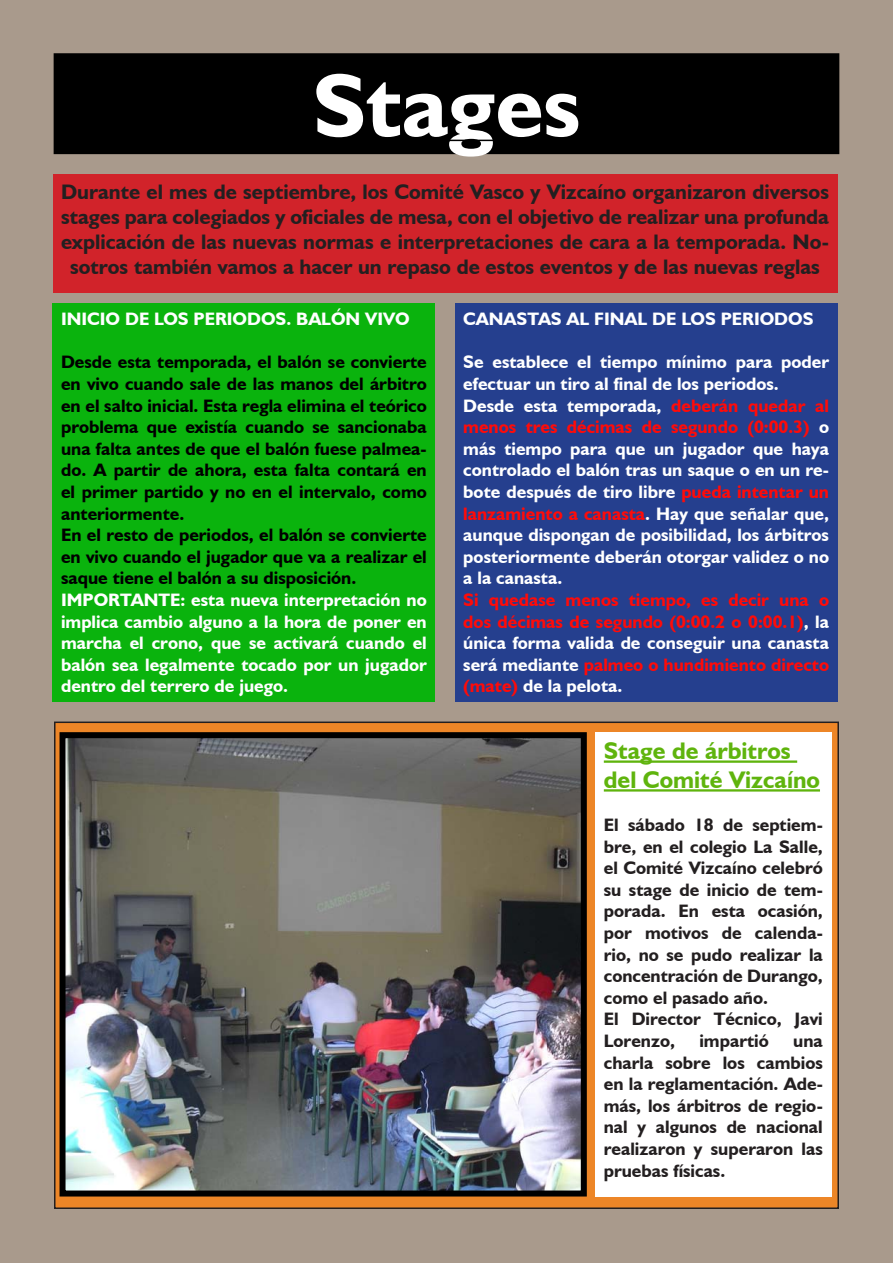
<style>
.page{position:relative;width:893px;height:1263px;background:#a99a8c}
.page>*{position:absolute;margin:0;border:0;box-sizing:border-box;transform-origin:0 0}
.t1{font:700 90px "Humanist 521 BT";color:#fff}
.t2{font:700 24px/28.8px "Humanist 521 BT";color:#5fb40d}
.t3{font:700 21px/25.2px "Humanist 521 BT";color:#231f20;text-align:center}
.t4{font:700 18px/21.6px "Humanist 521 BT";color:#fff;text-align:justify}
.t5{font:700 18px/21.6px "Humanist 521 BT";color:#000;text-align:justify}
.t6{font:700 18px/21.6px "Humanist 521 BT";color:#231f20;text-align:justify}
.t7{font:700 18px/21.6px "Humanist 521 BT";color:#ff0b09;text-align:justify}
.s1{color:#ff0b09}
.s2{color:#fff}
</style>
<div class="page">
<div style="left:54px;top:53px;width:785px;height:101px;background:#000;border:2px solid #000"></div>
<div style="left:53px;top:174px;width:784px;height:118px;background:#d1232a"></div>
<div style="left:55px;top:722px;width:783px;height:486px;background:#ed8627"></div>
<img style="left:67px;top:739px;width:513px;height:450px">
<div style="left:60px;top:732px;width:527px;height:464px;border:6px solid #000"></div>
<div style="left:595px;top:732px;width:236px;height:464px;background:#fff"></div>
<hr style="left:604px;top:760px;width:193px;height:3px;background:#5fb40d">
<hr style="left:604px;top:789px;width:216px;height:2px;background:#5fb40d">
<div style="left:53px;top:303px;width:382px;height:399px;background:#0ab30d"></div>
<div style="left:455px;top:303px;width:382px;height:399px;background:#253f8e"></div>
<p class="t1" style="left:312px;top:49px;width:270px">Stages</p>
<p class="t3" style="left:61px;top:179px;width:769px">Durante el mes de septiembre, los Comité Vasco y Vizcaíno organizaron diversos stages para colegiados y oficiales de mesa, con el objetivo de realizar una profunda explicación de las nuevas normas e interpretaciones de cara a la temporada. No&shy;sotros también vamos a hacer un repaso de estos eventos y de las nuevas reglas</p>
<p class="t4" style="left:61px;top:308px;width:350px">INICIO DE LOS PERIODOS. BALÓN VIVO</p>
<p class="t5" style="left:61px;top:351px;width:367px">Desde esta temporada, el balón se convierte en vivo cuando sale de las manos del árbitro en el salto inicial. Esta regla elimina el teórico problema que existía cuando se sancionaba una falta antes de que el balón fuese palmea&shy;do. A partir de ahora, esta falta contará en el primer partido y no en el intervalo, como anteriormente.</p>
<p class="t5" style="left:61px;top:524px;width:367px">En el resto de periodos, el balón se convierte en vivo cuando el jugador que va a realizar el saque tiene el balón a su disposición.</p>
<p class="t4" style="left:61px;top:589px;width:367px">IMPORTANTE: esta nueva interpretación no implica cambio alguno a la hora de poner en marcha el crono, que se activará cuando el balón sea legalmente tocado por un jugador dentro del terrero de juego.</p>
<p class="t4" style="left:463px;top:308px;width:352px">CANASTAS AL FINAL DE LOS PERIODOS</p>
<p class="t4" style="left:463px;top:351px;width:367px">Se establece el tiempo mínimo para poder efectuar un tiro al final de los periodos.</p>
<p class="t4" style="left:463px;top:394px;width:367px">Desde esta temporada, <span class="s1">deberán quedar al menos tres décimas de segundo (0:00.3)</span> o más tiempo para que un jugador que haya controlado el balón tras un saque o en un re&shy;bote después de tiro libre <span class="s1">pueda intentar un lanzamiento a canasta</span>. Hay que señalar que, aunque dispongan de posibilidad, los árbitros posteriormente deberán otorgar validez o no a la canasta.</p>
<p class="t7" style="left:463px;top:589px;width:367px">Si quedase menos tiempo, es decir una o dos décimas de segundo (0:00.2 o 0:00.1)<span class="s2">, la única forma valida de conseguir una canasta será mediante</span> palmeo o hundimiento directo (mate) <span class="s2">de la pelota.</span></p>
<p class="t2" style="left:604px;top:736px;width:218px">Stage de árbitros del Comité Vizcaíno</p>
<p class="t6" style="left:604px;top:813px;width:220px">El sábado 18 de septiem&shy;bre, en el colegio La Salle, el Comité Vizcaíno celebró su stage de inicio de tem&shy;porada. En esta ocasión, por motivos de calenda&shy;rio, no se pudo realizar la concentración de Durango, como el pasado año.</p>
<p class="t6" style="left:604px;top:1008px;width:220px">El Director Técnico, Javi<br>Lorenzo,</p>
<p class="t6" style="left:699px;top:1029px;width:71px">impartió</p>
<p class="t6" style="left:604px;top:1029px;width:220px;text-indent:189px">una charla sobre los cambios en la reglamentación. Ade&shy;más, los árbitros de regio&shy;nal y algunos de nacional realizaron y superaron las pruebas físicas.</p>
</div>
